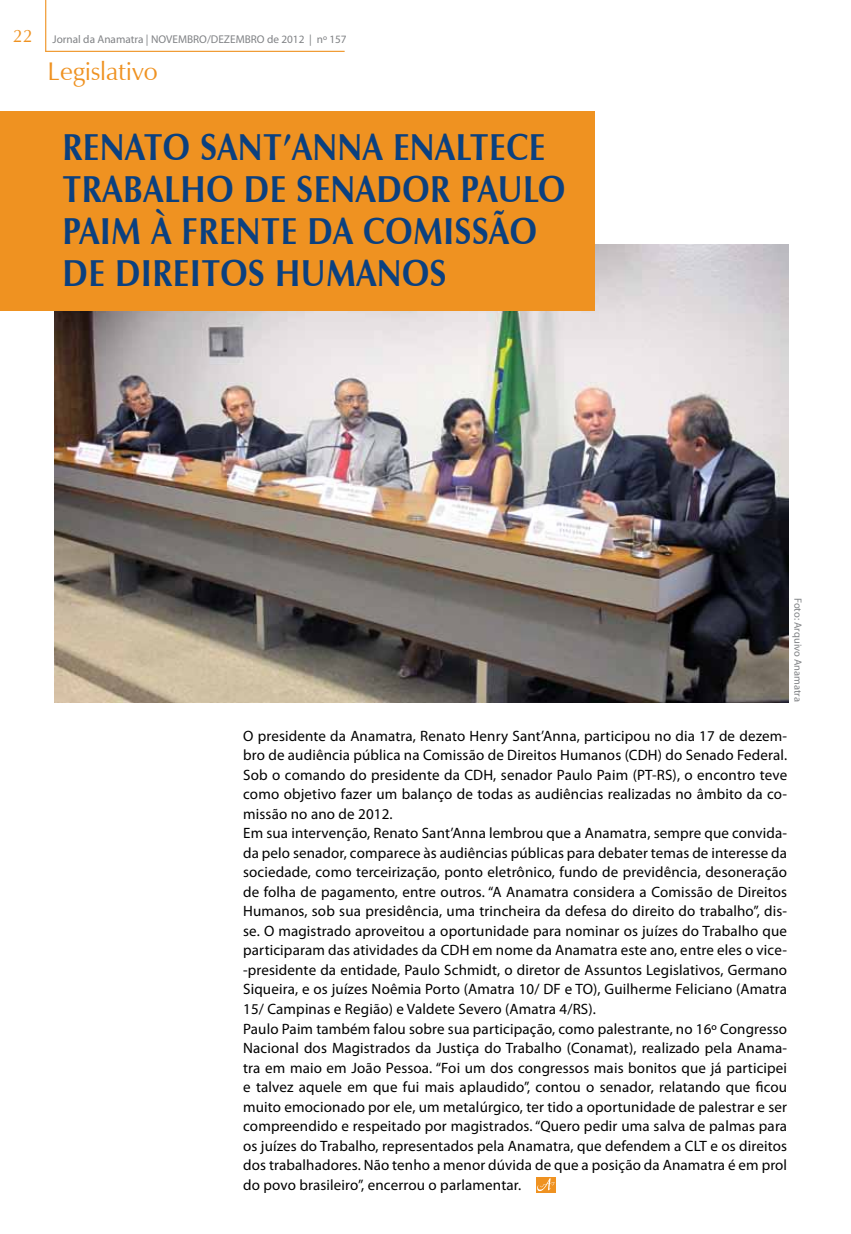
<style>
.page{position:relative;width:851px;height:1234px;background:#fff}
.page>*{position:absolute;margin:0;border:0;box-sizing:border-box;transform-origin:0 0}
.t1{font:700 37.5px/42px "Zapf Humanist 601 BT";letter-spacing:.02em;color:#0b407f;scale:.88 1}
.t2{font:25.5px "Zapf Humanist 601 BT";color:#ef9221}
.t3{font:15px/19.5px "Myriad Pro";letter-spacing:.01em;color:#000}
.t4{font:11.25px "Myriad Pro";color:#808285}
.t5{font:10.5px "Myriad Pro";color:#808285}
.s1{font-family:"Zapf Humanist 601 BT";font-size:18px;color:#ef9221}
</style>
<div class="page">
<hr style="left:45px;top:0;width:1px;height:52px;background:#ef9221">
<hr style="left:45px;top:51px;width:299px;height:1px;background:#ef9221">
<img style="left:54px;top:244px;width:734px;height:458px">
<div style="left:0;top:112px;width:594px;height:198px;background:#ef9221"></div>
<svg style="left:536px;top:1177px;width:19px;height:15px"></svg>
<svg style="left:537px;top:1177px;width:17px;height:13px"></svg>
<p class="t4" style="left:13px;top:32px;width:335px"><span class="s1">22</span> Jornal da Anamatra | NOVEMBRO/DEZEMBRO de 2012 | nº 157</p>
<h2 class="t2" style="left:48px;top:56px;width:111px">Legislativo</h2>
<h1 class="t1" style="left:62px;top:126px;width:573px;text-indent:330px">ENALTECE<br>TRABALHO DE SENADOR PAULO<br>PAIM À FRENTE DA COMISSÃO<br>DE DIREITOS HUMANOS</h1>
<h1 class="t1" style="left:62px;top:126px;width:312px">RENATO SAN T’ANNA</h1>
<p class="t5" style="left:804px;top:597px;width:105px;rotate:90deg">Foto: Arquivo Anamatra</p>
<p class="t3" style="left:243px;top:725px;width:545px">O presidente da Anamatra, Renato Henry Sant’Anna, participou no dia 17 de dezem&shy;bro de audiência pública na Comissão de Direitos Humanos (CDH) do Senado Federal.<br>Sob o comando do presidente da CDH, senador Paulo Paim (PT-RS), o encontro teve como objetivo fazer um balanço de todas as audiências realizadas no âmbito da co&shy;missão no ano de 2012.<br>Em sua intervenção, Renato Sant’Anna lembrou que a Anamatra, sempre que convida&shy;da pelo senador, comparece às audiências públicas para debater temas de interesse da sociedade, como terceirização, ponto eletrônico, fundo de previdência, desoneração de folha de pagamento, entre outros. “A Anamatra considera a Comissão de Direitos Humanos, sob sua presidência, uma trincheira da defesa do direito do trabalho”, dis&shy;se. O magistrado aproveitou a oportunidade para nominar os juízes do Trabalho que participaram das atividades da CDH em nome da Anamatra este ano, entre eles o vice--presidente da entidade, Paulo Schmidt, o diretor de Assuntos Legislativos, Germano Siqueira, e os juízes Noêmia Porto (Amatra 10/ DF e TO), Guilherme Feliciano (Amatra 15/ Campinas e Região) e Valdete Severo (Amatra 4/RS).<br>Paulo Paim também falou sobre sua participação, como palestrante, no 16º Congresso Nacional dos Magistrados da Justiça do Trabalho (Conamat), realizado pela Anama&shy;tra em maio em João Pessoa. “Foi um dos congressos mais bonitos que já participei e talvez aquele em que fui mais aplaudido”, contou o senador, relatando que ficou muito emocionado por ele, um metalúrgico, ter tido a oportunidade de palestrar e ser compreendido e respeitado por magistrados. “Quero pedir uma salva de palmas para os juízes do Trabalho, representados pela Anamatra, que defendem a CLT e os direitos dos trabalhadores. Não tenho a menor dúvida de que a posição da Anamatra é em prol do povo brasileiro”, encerrou o parlamentar.</p>
</div>
